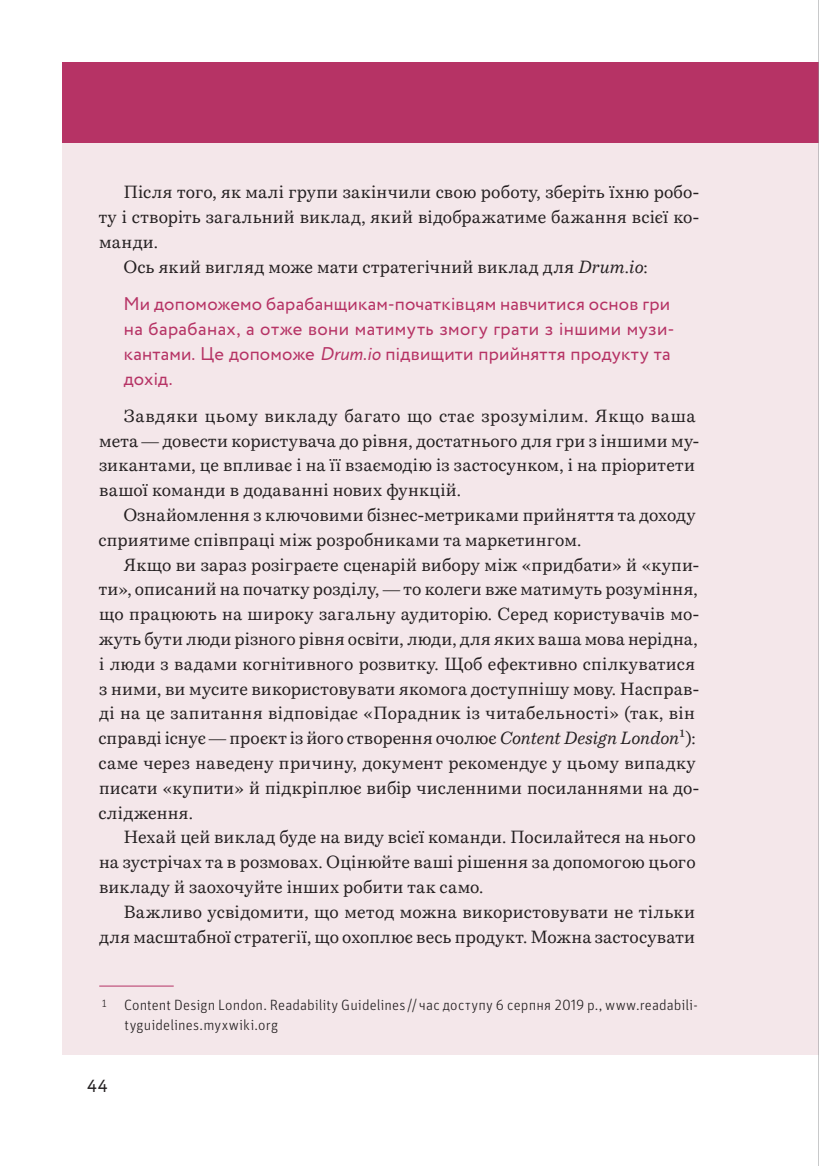
<style>
.page{position:relative;width:819px;height:1166px;background:#fff}
.page>*{position:absolute;margin:0;border:0;box-sizing:border-box;transform-origin:0 0}
.Insert-Color{font:18.38px/24.8px "Circe";letter-spacing:.01em;color:#b63365}
.Mail-End{font:17.5px/24.8px "Bressay";letter-spacing:.015em;color:#231f20;text-align:justify}
.Main{font:17.5px/24.8px "Bressay";letter-spacing:.015em;color:#231f20}
.t1{font:17.5px "Circe";color:#231f20}
.Footnote{font:300 14.88px/19.2px "Unit Pro";letter-spacing:.01em;color:#231f20}
.s1{font-style:italic}
</style>
<div class="page">
<div style="left:62px;top:130px;width:756px;height:924px;background:#f4e7ea"></div>
<div style="left:62px;top:62px;width:756px;height:81px;background:#b63365"></div>
<hr style="left:99px;top:985px;width:75px;height:1px;background:#b63365">
<hr style="left:818px;top:0;width:1px;height:1166px;background:#939598">
<p class="Mail-End" style="left:99px;top:180px;width:602px;text-indent:24px">Після того, як малі групи закінчили свою роботу, зберіть їхню робо&shy;ту і створіть загальний виклад, який відображатиме бажання всієї ко&shy;манди.</p>
<p class="Main" style="left:123px;top:254px;width:526px">Ось який вигляд може мати стратегічний виклад для <span class="s1">Drum.io</span>:</p>
<p class="Insert-Color" style="left:124px;top:292px;width:552px">Ми допоможемо барабанщикам-початківцям навчитися основ гри на барабанах, а отже вони матимуть змогу грати з іншими музи&shy;кантами. Це допоможе <span class="s1">Drum.io</span> підвищити прийняття продукту та дохід.</p>
<p class="Main" style="left:99px;top:403px;width:601px;text-indent:25px">Завдяки цьому викладу багато що стає зрозумілим. Якщо ваша мета — довести користувача до рівня, достатнього для гри з іншими му&shy;зикантами, це впливає і на її взаємодію із застосунком, і на пріоритети вашої команди в додаванні нових функцій.</p>
<p class="Main" style="left:98px;top:502px;width:598px;text-indent:25px">Ознайомлення з ключовими бізнес-метриками прийняття та доходу сприятиме співпраці між розробниками та маркетингом.</p>
<p class="Mail-End" style="left:98px;top:552px;width:602px;text-align:left;text-indent:25px">Якщо ви зараз розіграєте сценарій вибору між «придбати» й «купи&shy;ти», описаний на початку розділу, — то колеги вже матимуть розуміння, що працюють на широку загальну аудиторію. Серед користувачів мо&shy;жуть бути люди різного рівня освіти, люди, для яких ваша мова нерідна, і люди з вадами когнітивного розвитку. Щоб ефективно спілкуватися з ними, ви мусите використовувати якомога доступнішу мову. Насправ&shy;ді на це запитання відповідає «Порадник із читабельності» (так, він справді існує — проєкт із його створення очолює <span class="s1">Content Design London</span>1): саме через наведену причину, документ рекомендує у цьому випадку писати «купити» й підкріплює вибір численними посиланнями на до&shy;слідження.</p>
<p class="Main" style="left:99px;top:825px;width:598px;text-align:justify;text-indent:24px">Нехай цей виклад буде на виду всієї команди. Посилайтеся на нього на зустрічах та в розмовах. Оцінюйте ваші рішення за допомогою цього викладу й заохочуйте інших робити так само.</p>
<p class="Main" style="left:99px;top:899px;width:597px;text-align:right">Важливо усвідомити, що метод можна використовувати не тільки для масштабної стратегії, що охоплює весь продукт. Можна застосувати</p>
<p class="Footnote" style="left:125px;top:995px;width:574px;text-indent:-23px"><sup>1</sup> Content Design London. Readability Guidelines// час доступу 6 серпня 2019 р., www.readabili&shy;tyguidelines.myxwiki.org</p>
<p class="t1" style="left:87px;top:1074px;width:23px">44</p>
</div>
